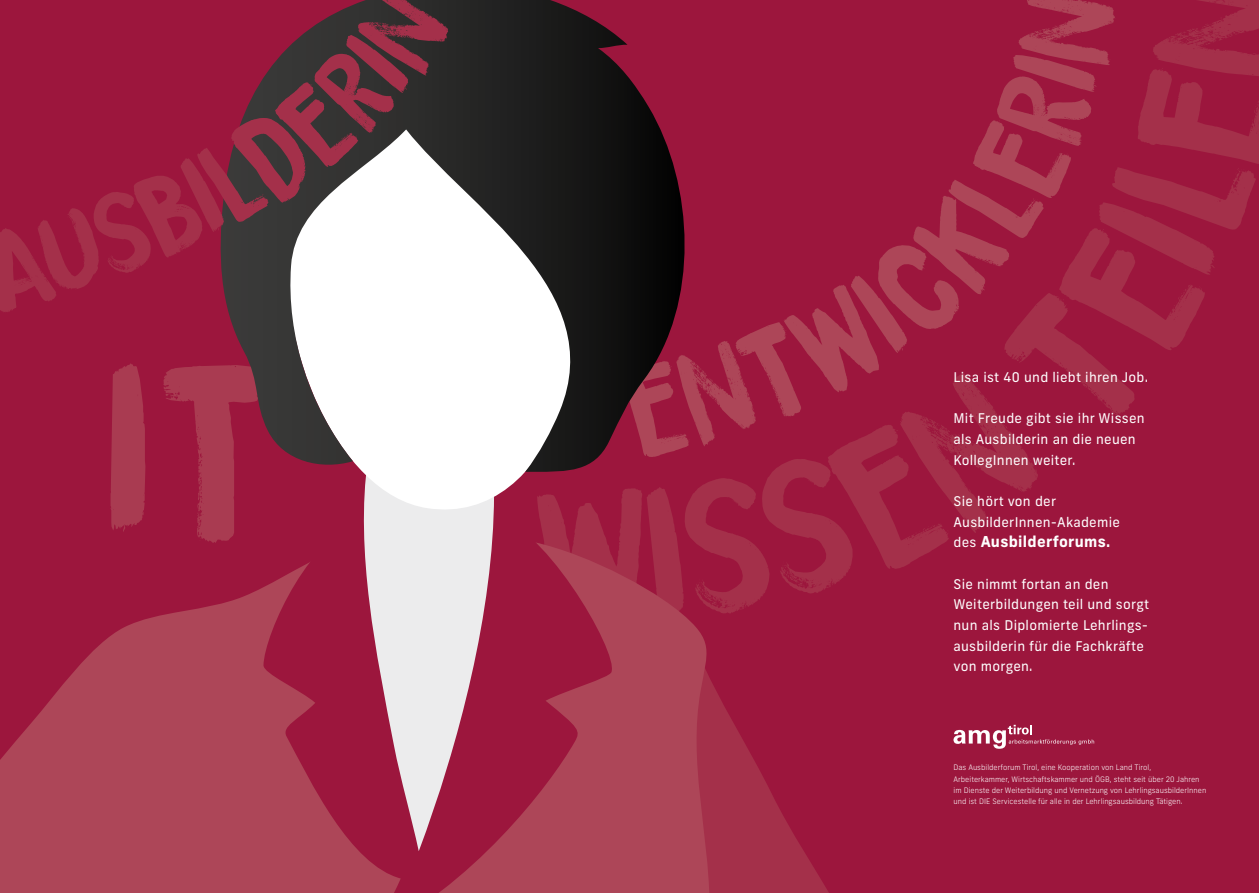
<style>
.page{position:relative;width:1259px;height:893px;background:#9c163d}
.page>*{position:absolute;margin:0;border:0;box-sizing:border-box;transform-origin:0 0}
.t1{font:254.7px "DK Brushzilla";color:#a93b51}
.t2{font:700 15px "Frank New";letter-spacing:.02em;color:#fff}
.t3{font:13.35px/20.7px "Frank New";letter-spacing:.02em;color:#fff}
.t4{font:300 7.5px/11.2px "Frank New";color:#fff}
.s1{font-weight:400;font-size:13.35px}
</style>
<div class="page">
<svg style="left:715px;top:689px;width:114px;height:204px"></svg>
<svg style="left:0;top:587px;width:715px;height:306px;fill:#ad4658"></svg>
<svg style="left:263px;top:542px;width:356px;height:351px"></svg>
<svg style="left:355px;top:527px;width:142px;height:324px;fill:#ececed"></svg>
<svg style="left:363px;top:472px;width:162px;height:55px;background:#e8d3da"></svg>
<svg style="left:229px;top:0;width:308px;height:472px;background:#a99fa2"></svg>
<svg style="left:953px;top:725px;width:141px;height:24px"></svg>
<svg style="left:537px;top:0;width:178px;height:632px"></svg>
<svg style="left:220px;top:0;width:235px;height:315px;background:#7f6f73"></svg>
<h1 class="t1" style="left:105px;top:300px;width:165px">IT</h1>
<p class="t3" style="left:953px;top:367px;width:196px">Lisa ist 40 und liebt ihren Job.</p>
<p class="t3" style="left:953px;top:408px;width:193px">Mit Freude gibt sie ihr Wissen als Ausbilderin an die neuen<br>KollegInnen weiter.</p>
<p class="t3" style="left:953px;top:491px;width:168px">Sie hört von der<br>AusbilderInnen-Akademie</p>
<p class="t2" style="left:953px;top:532px;width:158px"><span class="s1">des</span> Ausbilderforums.</p>
<p class="t3" style="left:953px;top:573px;width:197px">Sie nimmt fortan an den<br>Weiterbildungen teil und sorgt nun als Diplomierte Lehrlings&shy;ausbilderin für die Fachkräfte von morgen.</p>
<p class="t4" style="left:953px;top:762px;width:254px">Das Ausbilderforum Tirol, eine Kooperation von Land Tirol, Arbeiterkammer, Wirtschaftskammer und ÖGB, steht seit über 20 Jahren im Dienste der Weiterbildung und Vernetzung von LehrlingsausbilderInnen und ist DIE Servicestelle für alle in der Lehrlingsausbildung Tätigen.</p>
</div>
